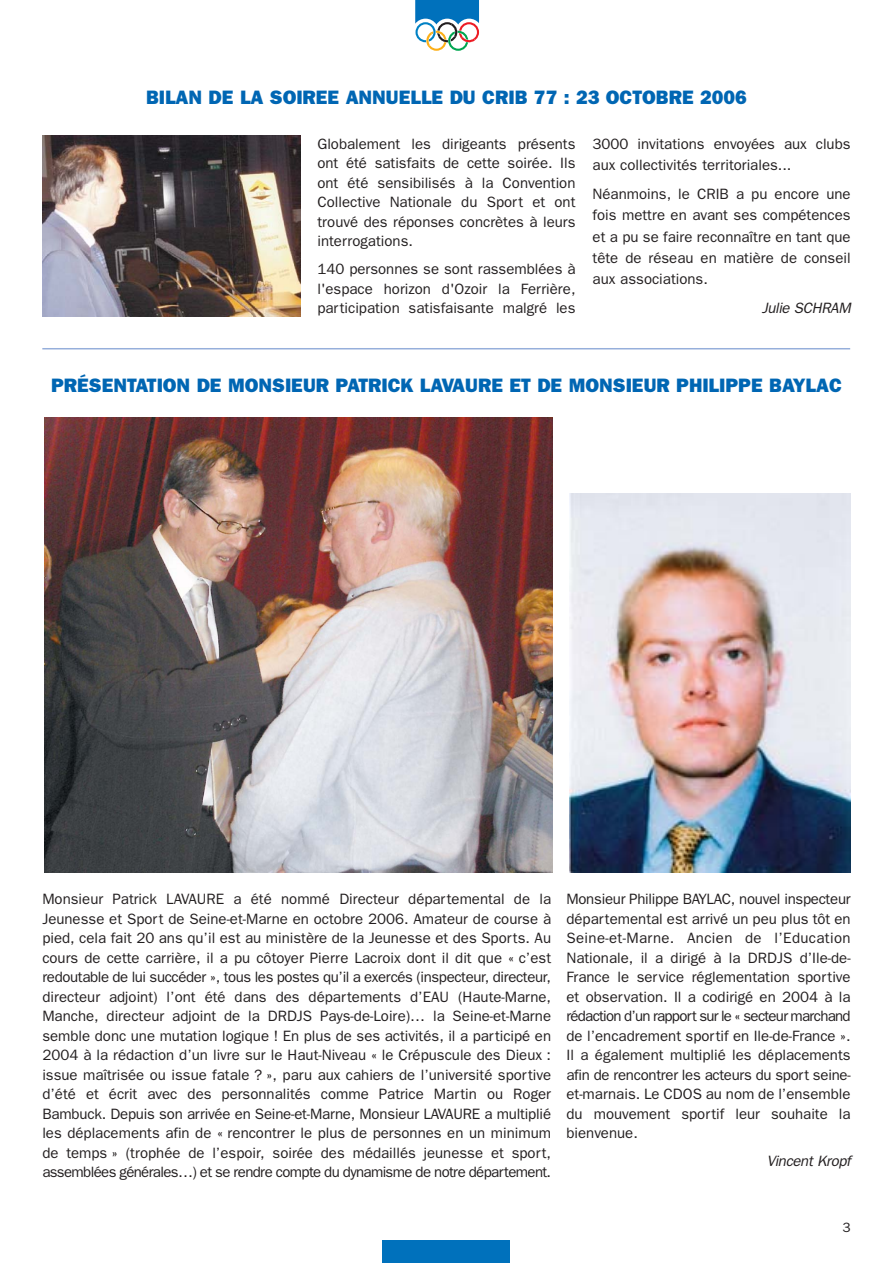
<style>
.page{position:relative;width:893px;height:1263px;background:#fff}
.page>*{position:absolute;margin:0;border:0;box-sizing:border-box;transform-origin:0 0}
.t1{font:800 19.5px "Franklin Gothic";color:#0066b3}
.t2{font:15px/19.5px "Franklin Gothic";color:#231f20;text-align:justify}
.t3{font:italic 15px "Franklin Gothic";color:#231f20}
.t4{font:13.5px "Franklin Gothic";color:#231f20}
</style>
<div class="page">
<svg style="left:415px;top:0;width:64px;height:51px"></svg>
<div style="left:382px;top:1240px;width:128px;height:23px;background:#0071bc"></div>
<hr style="left:42px;top:348px;width:808px;height:1px;background:#96afdb">
<img style="left:42px;top:135px;width:259px;height:182px">
<img style="left:44px;top:417px;width:508px;height:455px">
<img style="left:569px;top:494px;width:281px;height:378px">
<h1 class="t1" style="left:146px;top:91px;width:602px">BILAN DE LA SOIREE ANNUELLE DU CRIB 77 : 23 OCTOBRE 2006</h1>
<p class="t2" style="left:317px;top:135px;width:259px">Globalement les dirigeants présents ont été satisfaits de cette soirée. Ils ont été sensibilisés à la Convention Collective Nationale du Sport et ont trouvé des réponses concrètes à leurs interrogations.</p>
<p class="t2" style="left:317px;top:261px;width:259px">140 personnes se sont rassemblées à l'espace horizon d'Ozoir la Ferrière, participation satisfaisante malgré les</p>
<p class="t2" style="left:592px;top:134px;width:259px;line-height:21.1px">3000 invitations envoyées aux clubs aux collectivités territoriales...</p>
<p class="t2" style="left:592px;top:185px;width:259px;line-height:21.1px">Néanmoins, le CRIB a pu encore une fois mettre en avant ses compétences et a pu se faire reconnaître en tant que tête de réseau en matière de conseil aux associations.</p>
<p class="t3" style="left:761px;top:303px;width:93px">Julie SCHRAM</p>
<h1 class="t1" style="left:51px;top:379px;width:792px">PRÉSENTATION DE MONSIEUR PATRICK LAVAURE ET DE MONSIEUR PHILIPPE BAYLAC</h1>
<p class="t2" style="left:42px;top:891px;width:510px">Monsieur Patrick LAVAURE a été nommé Directeur départemental de la Jeunesse et Sport de Seine-et-Marne en octobre 2006. Amateur de course à pied, cela fait 20 ans qu’il est au ministère de la Jeunesse et des Sports. Au cours de cette carrière, il a pu côtoyer Pierre Lacroix dont il dit que « c’est redoutable de lui succéder », tous les postes qu’il a exercés (inspecteur, directeur, directeur adjoint) l’ont été dans des départements d’EAU (Haute-Marne, Manche, directeur adjoint de la DRDJS Pays-de-Loire)… la Seine-et-Marne semble donc une mutation logique ! En plus de ses activités, il a participé en 2004 à la rédaction d’un livre sur le Haut-Niveau « le Crépuscule des Dieux : issue maîtrisée ou issue fatale ? », paru aux cahiers de l’université sportive d’été et écrit avec des personnalités comme Patrice Martin ou Roger Bambuck. Depuis son arrivée en Seine-et-Marne, Monsieur LAVAURE a multiplié les déplacements afin de « rencontrer le plus de personnes en un minimum de temps » (trophée de l’espoir, soirée des médaillés jeunesse et sport, assemblées générales…) et se rendre compte du dynamisme de notre département.</p>
<p class="t2" style="left:566px;top:891px;width:286px">Monsieur Philippe BAYLAC, nouvel inspecteur départemental est arrivé un peu plus tôt en Seine-et-Marne. Ancien de l’Education Nationale, il a dirigé à la DRDJS d’Ile-de-France le service réglementation sportive et observation. Il a codirigé en 2004 à la rédaction d’un rapport sur le « secteur marchand de l’encadrement sportif en Ile-de-France ».<br>Il a également multiplié les déplacements afin de rencontrer les acteurs du sport seine&shy;et-marnais. Le CDOS au nom de l’ensemble du mouvement sportif leur souhaite la bienvenue.</p>
<p class="t3" style="left:766px;top:1156px;width:85px">Vincent Kropf</p>
<p class="t4" style="left:842px;top:1223px;width:10px">3</p>
</div>
